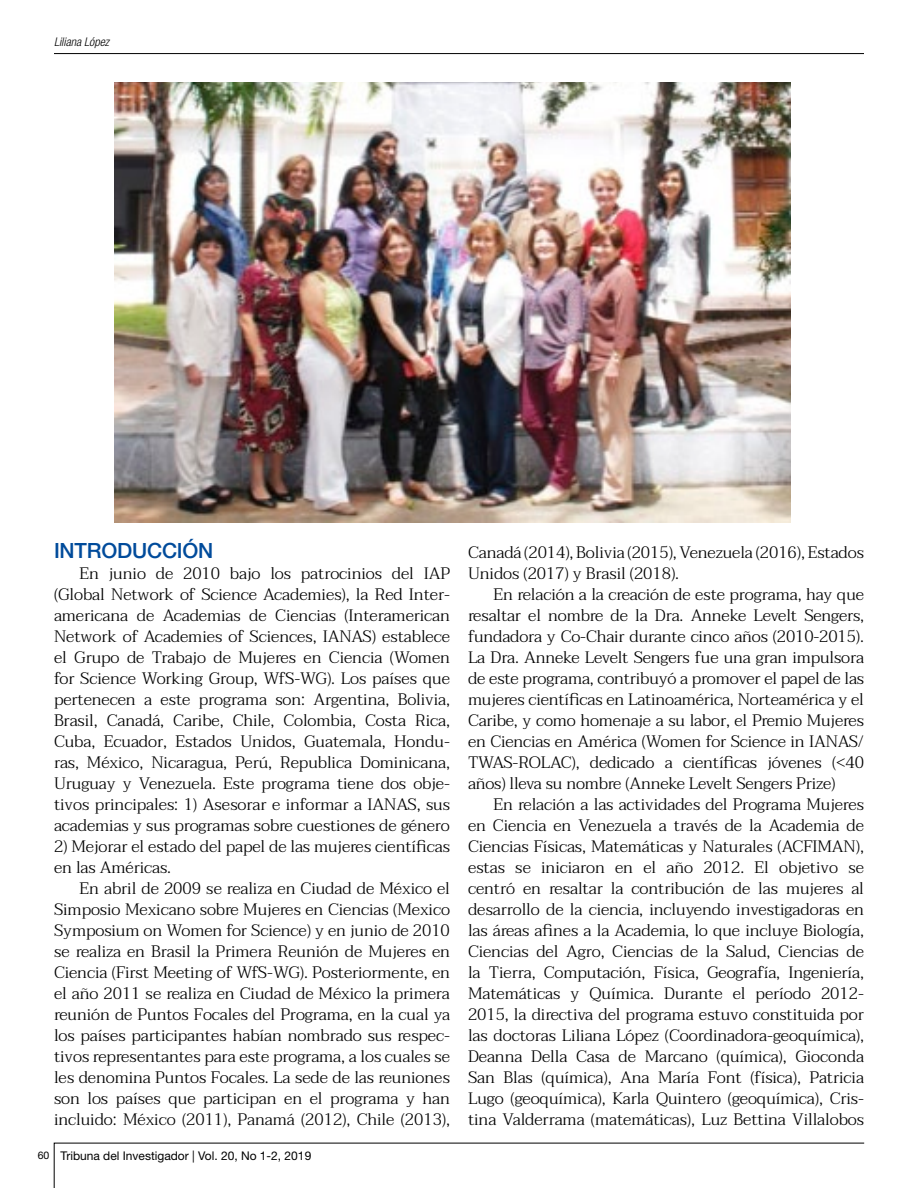
<style>
.page{position:relative;width:918px;height:1188px;background:#fff}
.page>*{position:absolute;margin:0;border:0;box-sizing:border-box;transform-origin:0 0}
.t1{font:500 21px "Helvetica Neue LT Std";letter-spacing:-.01em;color:#004b9b}
.t2{font:300 16.5px/21px "Taviraj";letter-spacing:-.005em;color:#000;text-align:justify}
.t3{font:12px "Helvetica Neue LT Std";color:#000}
.t4{font:italic 300 condensed 12px "Helvetica Neue LT Std";color:#000}
.s1{font-size:10.5px}
</style>
<div class="page">
<svg style="left:54px;top:1143px;width:811px;height:45px"></svg>
<hr style="left:54px;top:53px;width:810px;height:1px;background:#000">
<img style="left:114px;top:82px;width:677px;height:440px">
<p class="t4" style="left:54px;top:35px;width:57px">Liliana López</p>
<p class="t1" style="left:54px;top:538px;width:161px">INTRODUCCIÓN</p>
<p class="t2" style="left:54px;top:563px;width:398px;text-indent:26px">En junio de 2010 bajo los patrocinios del IAP (Global Network of Science Academies), la Red Inter&shy;americana de Academias de Ciencias (Interamerican Network of Academies of Sciences, IANAS) establece el Grupo de Trabajo de Mujeres en Ciencia (Women for Science Working Group, WfS-WG). Los países que pertenecen a este programa son: Argentina, Bolivia, Brasil, Canadá, Caribe, Chile, Colombia, Costa Rica, Cuba, Ecuador, Estados Unidos, Guatemala, Hondu&shy;ras, México, Nicaragua, Perú, Republica Dominicana, Uruguay y Venezuela. Este programa tiene dos obje&shy;tivos principales: 1) Asesorar e informar a IANAS, sus academias y sus programas sobre cuestiones de género</p>
<p class="t2" style="left:54px;top:836px;width:398px">2) Mejorar el estado del papel de las mujeres científicas en las Américas.</p>
<p class="t2" style="left:54px;top:878px;width:398px;text-indent:26px">En abril de 2009 se realiza en Ciudad de México el Simposio Mexicano sobre Mujeres en Ciencias (Mexico Symposium on Women for Science) y en junio de 2010 se realiza en Brasil la Primera Reunión de Mujeres en Ciencia (First Meeting of WfS-WG). Posteriormente, en el año 2011 se realiza en Ciudad de México la primera reunión de Puntos Focales del Programa, en la cual ya los países participantes habían nombrado sus respec&shy;tivos representantes para este programa, a los cuales se les denomina Puntos Focales. La sede de las reuniones son los países que participan en el programa y han incluido: México (2011), Panamá (2012), Chile (2013),</p>
<p class="t3" style="left:38px;top:1149px;width:275px"><span class="s1">60</span> Tribuna del Investigador | Vol. 20, No 1-2, 2019</p>
<p class="t2" style="left:468px;top:542px;width:397px">Canadá (2014), Bolivia (2015), Venezuela (2016), Estados<br>Unidos (2017) y Brasil (2018).</p>
<p class="t2" style="left:468px;top:584px;width:398px;text-indent:26px">En relación a la creación de este programa, hay que resaltar el nombre de la Dra. Anneke Levelt Sengers, fundadora y Co-Chair durante cinco años (2010-2015).<br>La Dra. Anneke Levelt Sengers fue una gran impulsora de este programa, contribuyó a promover el papel de las mujeres científicas en Latinoamérica, Norteamérica y el Caribe, y como homenaje a su labor, el Premio Mujeres en Ciencias en América (Women for Science in IANAS/ TWAS-ROLAC), dedicado a científicas jóvenes (&lt;40 años) lleva su nombre (Anneke Levelt Sengers Prize)</p>
<p class="t2" style="left:468px;top:794px;width:398px;text-indent:26px">En relación a las actividades del Programa Mujeres en Ciencia en Venezuela a través de la Academia de Ciencias Físicas, Matemáticas y Naturales (ACFIMAN), estas se iniciaron en el año 2012. El objetivo se centró en resaltar la contribución de las mujeres al desarrollo de la ciencia, incluyendo investigadoras en las áreas afines a la Academia, lo que incluye Biología, Ciencias del Agro, Ciencias de la Salud, Ciencias de la Tierra, Computación, Física, Geografía, Ingeniería, Matemáticas y Química. Durante el período 2012- 2015, la directiva del programa estuvo constituida por las doctoras Liliana López (Coordinadora-geoquímica), Deanna Della Casa de Marcano (química), Gioconda San Blas (química), Ana María Font (física), Patricia Lugo (geoquímica), Karla Quintero (geoquímica), Cris&shy;tina Valderrama (matemáticas), Luz Bettina Villalobos</p>
</div>
